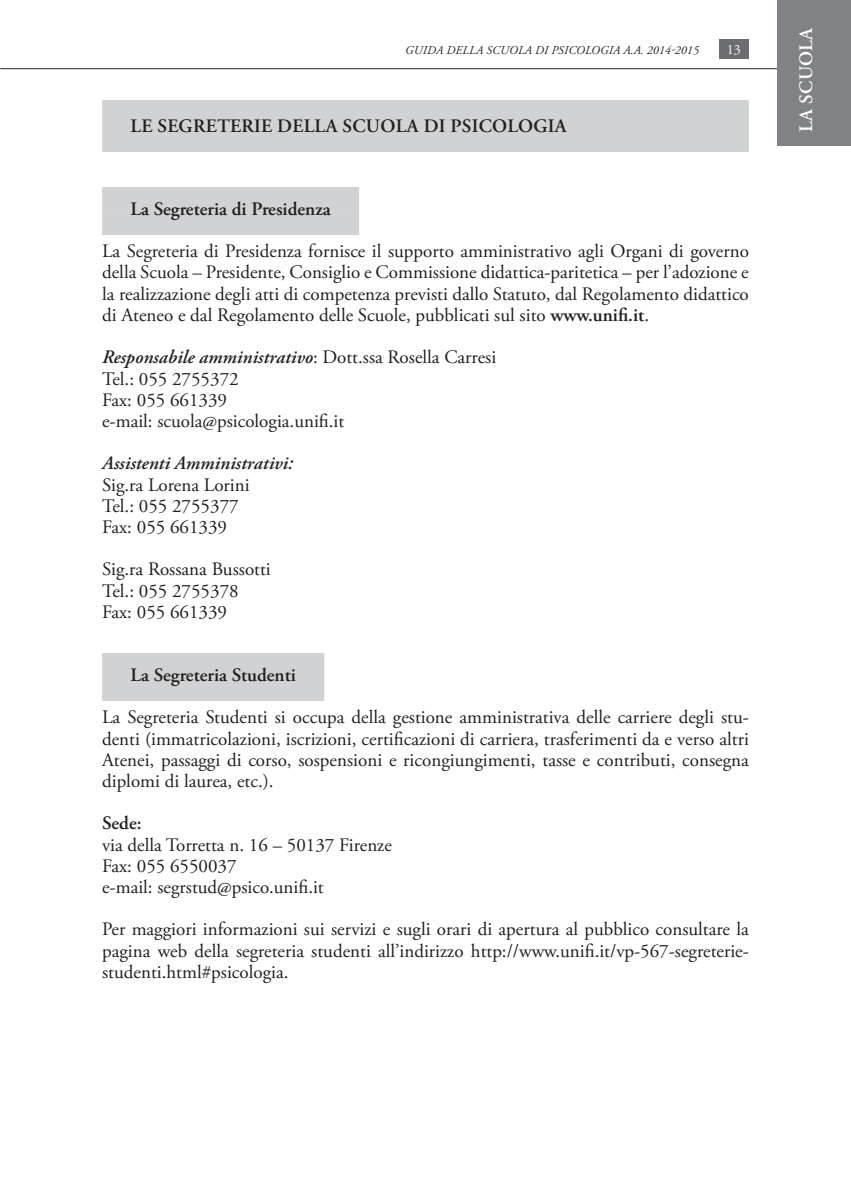
<style>
.page{position:relative;width:851px;height:1191px;background:#fff}
.page>*{position:absolute;margin:0;border:0;box-sizing:border-box;transform-origin:0 0}
.t1{font:19px/21.2px "Adobe Garamond Pro";color:#231f20}
.t2{font:600 19px "Adobe Garamond Pro";letter-spacing:.105em;color:#231f20}
.t3{font:italic 600 19px "Adobe Garamond Pro";color:#231f20}
.t4{font:600 19px "Adobe Garamond Pro";letter-spacing:.015em;color:#fff}
.t5{font:14px "Adobe Garamond Pro";color:#fff}
.t6{font:italic 12px "Adobe Garamond Pro";letter-spacing:.015em;color:#231f20}
.s1{font-weight:600}
.s2{font-weight:600;font-style:italic}
</style>
<div class="page">
<hr style="left:0;top:68px;width:850px;height:1px;background:#231f20">
<div style="left:718px;top:39px;width:30px;height:20px;background:#6c6d70"></div>
<div style="left:777px;top:0;width:73px;height:146px;background:#808285"></div>
<div style="left:102px;top:100px;width:646px;height:32px;background:#d1d2d4"></div>
<div style="left:102px;top:132px;width:646px;height:20px;background:#d1d2d4"></div>
<div style="left:102px;top:187px;width:257px;height:28px;background:#d1d2d4"></div>
<div style="left:102px;top:215px;width:257px;height:20px;background:#d1d2d4"></div>
<div style="left:102px;top:653px;width:222px;height:28px;background:#d1d2d4"></div>
<div style="left:102px;top:681px;width:222px;height:20px;background:#d1d2d4"></div>
<p class="t6" style="left:405px;top:43px;width:295px">GUIDA DELLA SCUOLA DI PSICOLOGIA A.A. 2014-2015</p>
<p class="t2" style="left:131px;top:115px;width:435px">Le Segreterie della Scuola di Psicologia</p>
<p class="t5" style="left:726px;top:41px;width:16px">13</p>
<p class="t2" style="left:130px;top:198px;width:202px">La Segreteria di Presidenza</p>
<p class="t1" style="left:102px;top:241px;width:648px;text-align:justify">La Segreteria di Presidenza fornisce il supporto amministrativo agli Organi di governo della Scuola – Presidente, Consiglio e Commissione didattica-paritetica – per l’adozione e la realizzazione degli atti di competenza previsti dallo Statuto, dal Regolamento didattico di Ateneo e dal Regolamento delle Scuole, pubblicati sul sito <span class="s1">www.unifi.it</span>.</p>
<p class="t1" style="left:102px;top:347px;width:395px"><span class="s2">Responsabile amministrativo</span>: Dott.ssa Rosella Carresi<br>Tel.: 055 2755372<br>Fax: 055 661339<br>e-mail: scuola@psicologia.unifi.it</p>
<p class="t3" style="left:102px;top:452px;width:192px">Assistenti Amministrativi:</p>
<p class="t1" style="left:102px;top:474px;width:149px">Sig.ra Lorena Lorini<br>Tel.: 055 2755377<br>Fax: 055 661339</p>
<p class="t1" style="left:102px;top:559px;width:170px">Sig.ra Rossana Bussotti<br>Tel.: 055 2755378<br>Fax: 055 661339</p>
<p class="t2" style="left:130px;top:664px;width:167px">La Segreteria Studenti</p>
<p class="t1" style="left:102px;top:707px;width:648px;text-align:justify">La Segreteria Studenti si occupa della gestione amministrativa delle carriere degli stu&shy;denti (immatricolazioni, iscrizioni, certificazioni di carriera, trasferimenti da e verso altri Atenei, passaggi di corso, sospensioni e ricongiungimenti, tasse e contributi, consegna diplomi di laurea, etc.).</p>
<p class="t2" style="left:102px;top:812px;width:41px">Sede:</p>
<p class="t1" style="left:102px;top:834px;width:291px">via della Torretta n. 16 – 50137 Firenze<br>Fax: 055 6550037<br>e-mail: segrstud@psico.unifi.it</p>
<p class="t1" style="left:102px;top:919px;width:648px;text-align:justify">Per maggiori informazioni sui servizi e sugli orari di apertura al pubblico consultare la pagina web della segreteria studenti all’indirizzo http://www.unifi.it/vp-567-segreterie&shy;studenti.html#psicologia.</p>
<p class="t4" style="left:795px;top:132px;width:105px;rotate:-90deg">LA scuola</p>
</div>
